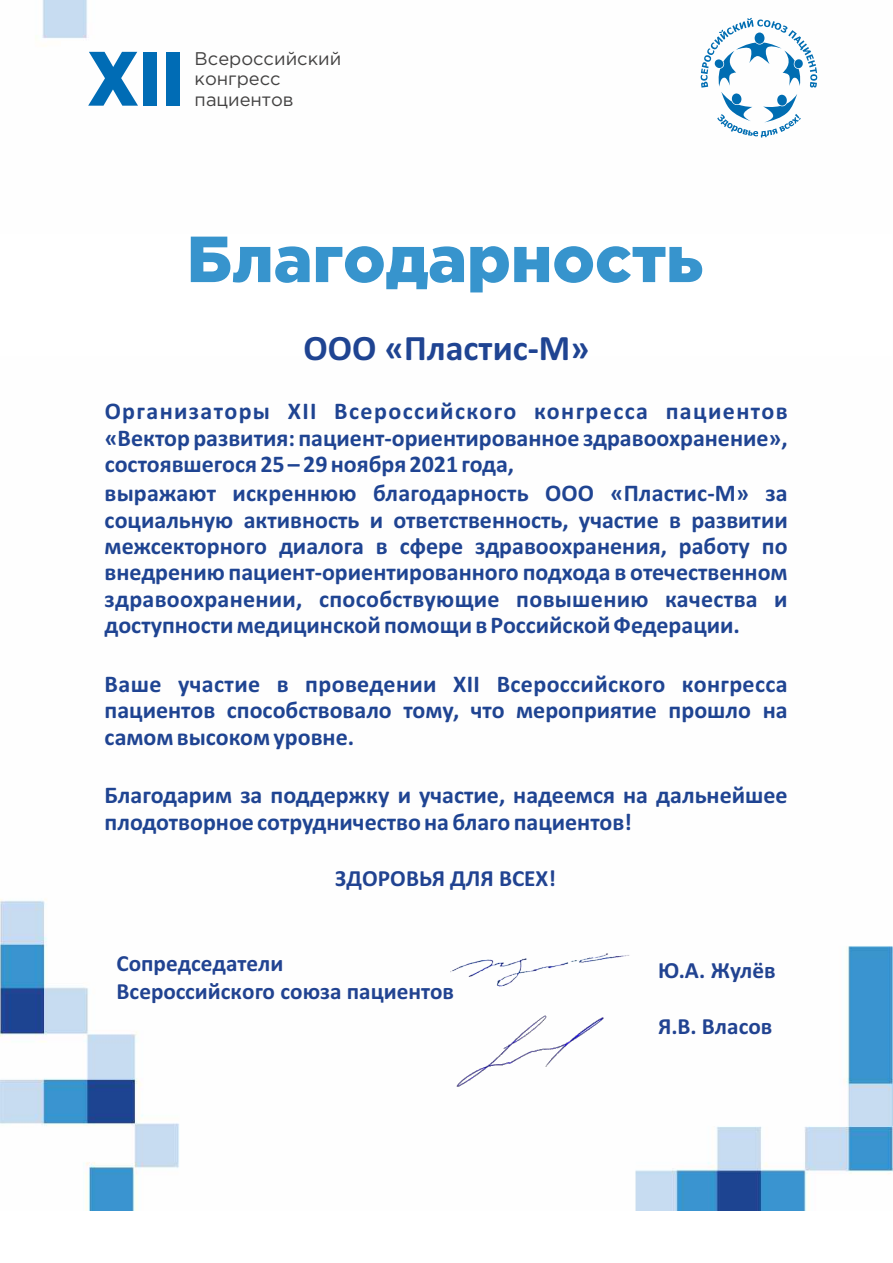
<style>
.page{position:relative;width:893px;height:1263px;background:#fff}
.page>*{position:absolute;margin:0;border:0;box-sizing:border-box;transform-origin:0 0}
.t1{font:900 76.95px "Gotham Pro";color:#006cb5;scale:.91 1}
.t2{font:900 64.95px "Gotham Pro";color:#3794cd}
.t3{font:700 36px "Calibri";color:#1f4492}
.t4{font:700 24px/26.4px "Calibri";color:#1f4492;text-align:justify}
.t5{font:700 23.25px/28.2px "Calibri";color:#214391}
.t6{font:18.3px/20.2px "Gotham Pro";color:#434242}
</style>
<div class="page">
<img style="left:0;top:0;width:893px;height:1210px">
<img style="left:442px;top:944px;width:191px;height:43px">
<div style="left:0;top:234px;width:891px;height:122px;background:#fff"></div>
<img style="left:450px;top:996px;width:158px;height:101px">
<div style="left:61px;top:41px;width:307px;height:82px;background:#fefefe"></div>
<div style="left:684px;top:6px;width:147px;height:147px;background:#fefefe;border-radius:50%"></div>
<svg style="left:701px;top:18px;width:116px;height:120px"></svg>
<h1 class="t1" style="left:87px;top:49px;width:108px">XII</h1>
<p class="t6" style="left:195px;top:50px;width:148px">Всероссийский конгресс пациентов</p>
<h2 class="t2" style="left:187px;top:235px;width:518px">Благодарность</h2>
<h3 class="t3" style="left:304px;top:333px;width:288px">ООО «Пластис-М»</h3>
<p class="t4" style="left:105px;top:400px;width:685px">Организаторы ХII Всероссийского конгресса пациентов «Вектор развития: пациент-ориентированное здравоохранение», состоявшегося 25 – 29 ноября 2021 года,</p>
<p class="t4" style="left:105px;top:482px;width:685px">выражают искреннюю благодарность ООО «Пластис-М» за социальную активность и ответственность, участие в развитии межсекторного диалога в сфере здравоохранения, работу по внедрению пациент-ориентированного подхода в отечественном здравоохранении, способствующие повышению качества и доступности медицинской помощи в Российской Федерации.</p>
<p class="t4" style="left:105px;top:673px;width:684px">Ваше участие в проведении ХII Всероссийского конгресса пациентов способствовало тому, что мероприятие прошло на самом высоком уровне.</p>
<p class="t4" style="left:105px;top:784px;width:685px">Благодарим за поддержку и участие, надеемся на дальнейшее плодотворное сотрудничество на благо пациентов!</p>
<p class="t5" style="left:335px;top:866px;width:222px">ЗДОРОВЬЯ ДЛЯ ВСЕХ!</p>
<p class="t5" style="left:117px;top:951px;width:339px">Сопредседатели<br>Всероссийского союза пациентов</p>
<p class="t5" style="left:658px;top:958px;width:119px">Ю.А. Жулёв</p>
<p class="t5" style="left:658px;top:1014px;width:116px">Я.В. Власов</p>
</div>
